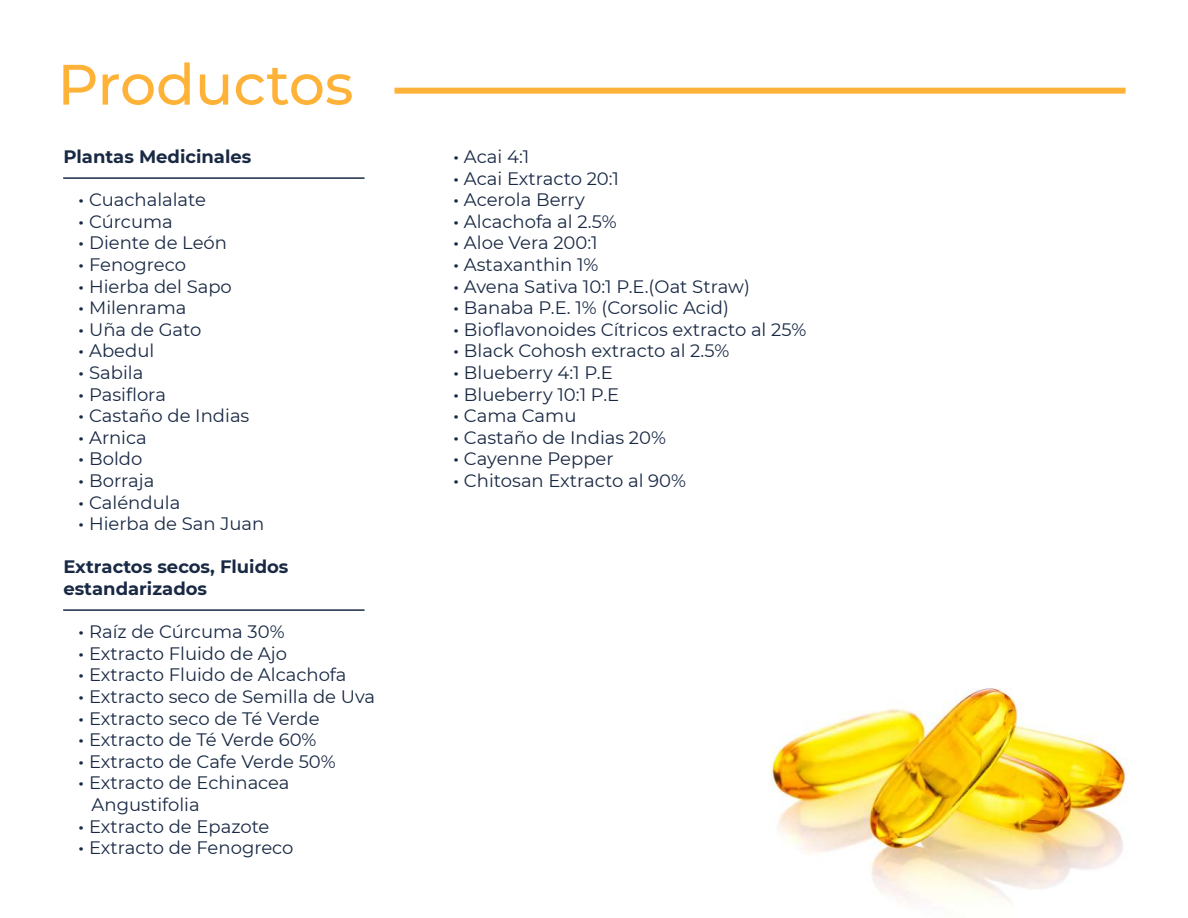
<style>
.page{position:relative;width:1188px;height:918px;background:#fff}
.page>*{position:absolute;margin:0;border:0;box-sizing:border-box;transform-origin:0 0}
.t1{font:500 56.85px "Montserrat";color:#ffb238}
.t2{font:18px/21.6px "Montserrat";color:#192944}
.t3{font:700 18px/21.6px "Montserrat";color:#192944}
.s1{font-weight:700}
</style>
<div class="page">
<img style="left:769px;top:688px;width:358px;height:215px">
<hr style="left:63px;top:177px;width:302px;height:2px;background:#192944">
<hr style="left:63px;top:609px;width:302px;height:2px;background:#192944">
<div style="left:394px;top:88px;width:732px;height:6px;background:#ffb238"></div>
<h1 class="t1" style="left:57px;top:45px;width:298px">Productos</h1>
<p class="t3" style="left:63px;top:145px;width:190px">Plantas Medicinales</p>
<p class="t2" style="left:79px;top:188px;width:187px"><span class="s1">·</span> Cuachalalate<br><span class="s1">·</span> Cúrcuma<br><span class="s1">·</span> Diente de León<br><span class="s1">·</span> Fenogreco<br><span class="s1">·</span> Hierba del Sapo<br><span class="s1">·</span> Milenrama<br><span class="s1">·</span> Uña de Gato<br><span class="s1">·</span> Abedul<br><span class="s1">·</span> Sabila<br><span class="s1">·</span> Pasiflora<br><span class="s1">·</span> Castaño de Indias<br><span class="s1">·</span> Arnica<br><span class="s1">·</span> Boldo<br><span class="s1">·</span> Borraja<br><span class="s1">·</span> Caléndula<br><span class="s1">·</span> Hierba de San Juan</p>
<p class="t3" style="left:63px;top:555px;width:227px">Extractos secos, Fluidos estandarizados</p>
<p class="t2" style="left:79px;top:620px;width:208px"><span class="s1">·</span> Raíz de Cúrcuma 30%</p>
<p class="t2" style="left:79px;top:642px;width:210px"><span class="s1">·</span> Extracto Fluido de Ajo</p>
<p class="t2" style="left:79px;top:664px;width:269px"><span class="s1">·</span> Extracto Fluido de Alcachofa</p>
<p class="t2" style="left:79px;top:685px;width:298px"><span class="s1">·</span> Extracto seco de Semilla de Uva</p>
<p class="t2" style="left:79px;top:707px;width:243px"><span class="s1">·</span> Extracto seco de Té Verde</p>
<p class="t2" style="left:79px;top:728px;width:239px"><span class="s1">·</span> Extracto de Té Verde 60%</p>
<p class="t2" style="left:79px;top:750px;width:259px"><span class="s1">·</span> Extracto de Cafe Verde 50%</p>
<p class="t2" style="left:79px;top:772px;width:212px"><span class="s1">·</span> Extracto de Echinacea</p>
<p class="t2" style="left:92px;top:793px;width:110px">Angustifolia</p>
<p class="t2" style="left:79px;top:815px;width:192px"><span class="s1">·</span> Extracto de Epazote</p>
<p class="t2" style="left:79px;top:836px;width:216px"><span class="s1">·</span> Extracto de Fenogreco</p>
<p class="t2" style="left:453px;top:145px;width:354px"><span class="s1">·</span> Acai 4:1<br><span class="s1">·</span> Acai Extracto 20:1<br><span class="s1">·</span> Acerola Berry<br><span class="s1">·</span> Alcachofa al 2.5%<br><span class="s1">·</span> Aloe Vera 200:1<br><span class="s1">·</span> Astaxanthin 1%<br><span class="s1">·</span> Avena Sativa 10:1 P.E.(Oat Straw)<br><span class="s1">·</span> Banaba P.E. 1% (Corsolic Acid)<br><span class="s1">·</span> Bioflavonoides Cítricos extracto al 25% <span class="s1">·</span> Black Cohosh extracto al 2.5%<br><span class="s1">·</span> Blueberry 4:1 P.E<br><span class="s1">·</span> Blueberry 10:1 P.E<br><span class="s1">·</span> Cama Camu<br><span class="s1">·</span> Castaño de Indias 20%<br><span class="s1">·</span> Cayenne Pepper<br><span class="s1">·</span> Chitosan Extracto al 90%</p>
</div>
